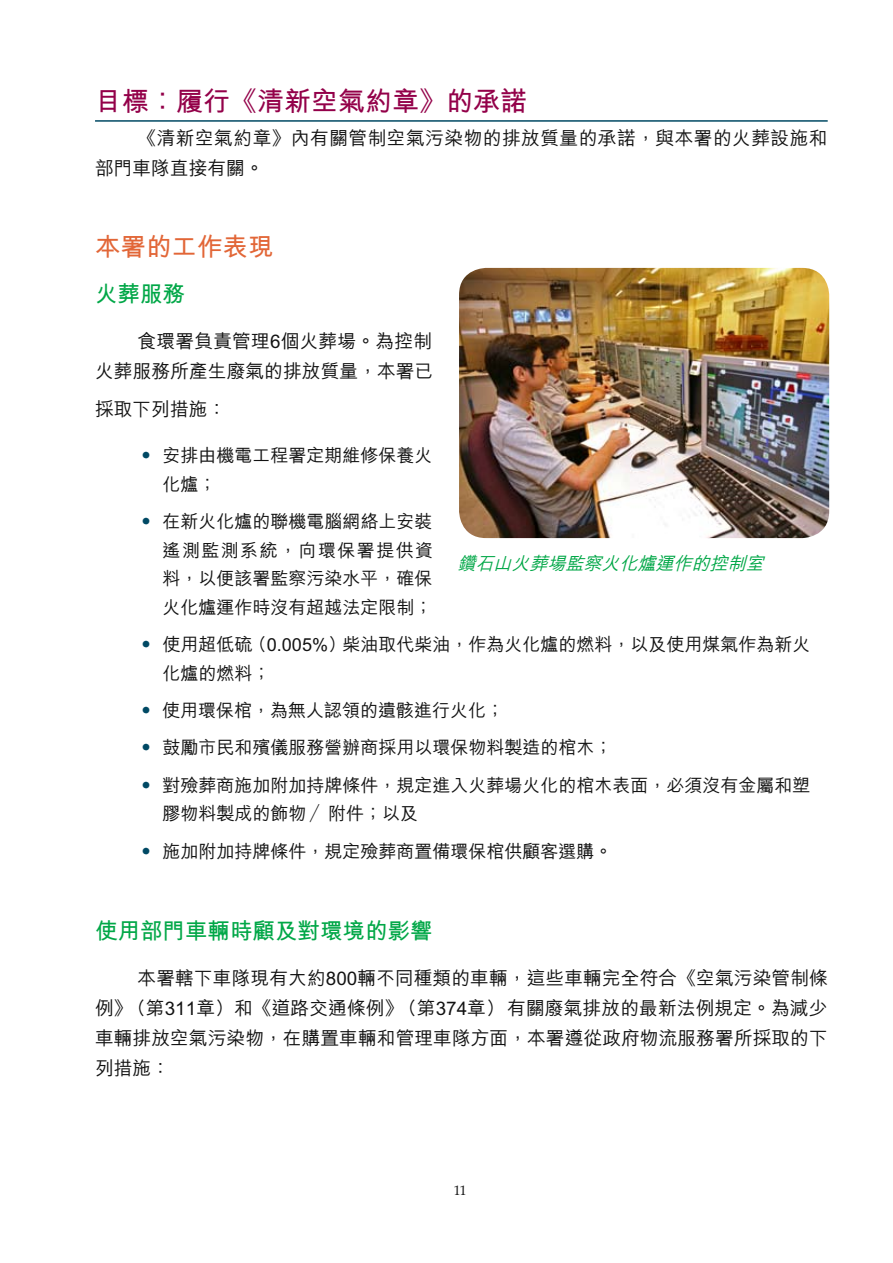
<style>
.page{position:relative;width:893px;height:1263px;background:#fff}
.page>*{position:absolute;margin:0;border:0;box-sizing:border-box;transform-origin:0 0}
.t1{font:700 27px "M Hei HK";color:#930049}
.t2{font:700 25.5px "M Hei HK";color:#e26637}
.t3{font:700 22.5px "M Hei HK";color:#01a747}
.t4{font:500 18.75px/30px "M Hei HK";letter-spacing:.005em;color:#121212;text-align:right}
.t5{font:500 18.75px/30px "M Hei HK";letter-spacing:.025em;color:#121212}
.t6{font:500 18px/28.5px "M Hei HK";color:#121212}
.t7{font:italic 500 18px "M Hei HK";color:#01a747}
.t8{font:13.5px "Palatino";color:#121212}
.s1{color:#004964}
</style>
<div class="page">
<hr style="left:95px;top:120px;width:733px;height:2px;background:#004964">
<img style="left:459px;top:268px;width:370px;height:270px">
<h1 class="t1" style="left:95px;top:81px;width:434px">目標︰履行《清新空氣約章》的承諾</h1>
<p class="t5" style="left:95px;top:122px;width:734px;text-indent:43px">《清新空氣約章》內有關管制空氣污染物的排放質量的承諾，與本署的火葬設施和部門車隊直接有關。</p>
<h2 class="t2" style="left:95px;top:228px;width:180px">本署的工作表現</h2>
<p class="t3" style="left:95px;top:278px;width:91px">火葬服務</p>
<p class="t4" style="left:95px;top:325px;width:340px">食環署負責管理6個火葬場。為控制<br>火葬服務所產生廢氣的排放質量，本署已</p>
<p class="t4" style="left:95px;top:392px;width:133px">採取下列措施：</p>
<p class="t6" style="left:163px;top:440px;width:272px;text-indent:-26px"><span class="s1">•</span> 安排由機電工程署定期維修保養火化爐；</p>
<p class="t6" style="left:163px;top:506px;width:272px;text-align:justify;text-indent:-26px"><span class="s1">•</span> 在新火化爐的聯機電腦網絡上安裝遙測監測系統，向環保署提供資料，以便該署監察污染水平，確保火化爐運作時沒有超越法定限制；</p>
<p class="t6" style="left:163px;top:629px;width:649px;text-indent:-26px"><span class="s1">•</span> 使用超低硫（0.005%）柴油取代柴油，作為火化爐的燃料，以及使用煤氣作為新火化爐的燃料；</p>
<p class="t6" style="left:137px;top:695px;width:369px"><span class="s1">•</span> 使用環保棺，為無人認領的遺骸進行火化；</p>
<p class="t6" style="left:137px;top:732px;width:477px"><span class="s1">•</span> 鼓勵市民和殯儀服務營辦商採用以環保物料製造的棺木；</p>
<p class="t6" style="left:163px;top:770px;width:650px;text-indent:-26px"><span class="s1">•</span> 對殮葬商施加附加持牌條件，規定進入火葬場火化的棺木表面，必須沒有金屬和塑膠物料製成的飾物／附件；以及</p>
<p class="t6" style="left:137px;top:835px;width:477px"><span class="s1">•</span> 施加附加持牌條件，規定殮葬商置備環保棺供顧客選購。</p>
<p class="t7" style="left:457px;top:550px;width:314px">鑽石山火葬場監察火化爐運作的控制室</p>
<p class="t3" style="left:95px;top:914px;width:339px">使用部門車輛時顧及對環境的影響</p>
<p class="t4" style="left:95px;top:962px;width:734px;text-align:justify;text-indent:43px">本署轄下車隊現有大約800輛不同種類的車輛，這些車輛完全符合《空氣污染管制條例》（第311章）和《道路交通條例》（第374章） 有關廢氣排放的最新法例規定。為減少車輛排放空氣污染物，在購置車輛和管理車隊方面，本署遵從政府物流服務署所採取的下列措施：</p>
<p class="t8" style="left:454px;top:1179px;width:14px">11</p>
</div>
